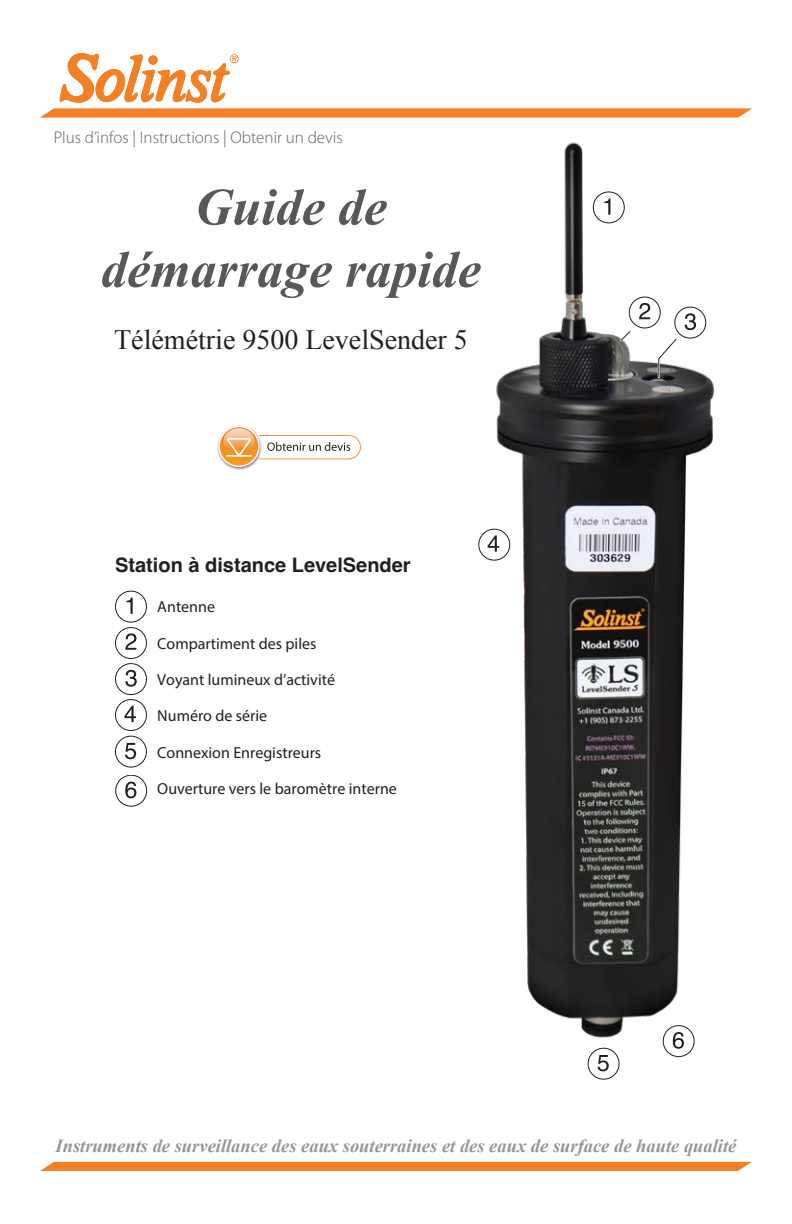
<style>
.page{position:relative;width:792px;height:1224px;background:#fff}
.page>*{position:absolute;margin:0;border:0;box-sizing:border-box;transform-origin:0 0}
.t1{font:italic 700 52px/62.4px "Times New Roman";color:#57585a;text-align:center}
.t2{font:28px "Times New Roman";color:#231f20}
.t3{font:700 20px "Helvetica";color:#231f20}
.t4{font:italic 700 18.4px "Times New Roman";color:#939598}
.ToolBox_List{font:300 17px "Myriad Pro";color:#636366}
.Figure_Text_Justify_CENTRE{font:16px "Myriad Pro";color:#231f20}
</style>
<div class="page">
<svg style="left:40px;top:108px;width:712px;height:10px;background:#f48c3a"></svg>
<svg style="left:40px;top:1162px;width:712px;height:9px;background:#f4832b"></svg>
<svg style="left:60px;top:53px;width:179px;height:49px"></svg>
<img style="left:481px;top:142px;width:234px;height:909px">
<div style="left:593px;top:192px;width:31px;height:31px;background:#fff;border-radius:50%"></div>
<div style="left:593px;top:192px;width:31px;height:31px;border:1px solid #231f20;border-radius:50%"></div>
<svg style="left:604px;top:198px;width:6px;height:17px"></svg>
<div style="left:115px;top:591px;width:32px;height:31px;border:1px solid #231f20;border-radius:50%"></div>
<svg style="left:127px;top:598px;width:6px;height:16px"></svg>
<div style="left:629px;top:297px;width:31px;height:31px;background:#fff;border-radius:50%"></div>
<div style="left:629px;top:297px;width:31px;height:31px;border:1px solid #231f20;border-radius:50%"></div>
<svg style="left:639px;top:303px;width:11px;height:16px"></svg>
<div style="left:115px;top:627px;width:32px;height:32px;border:1px solid #231f20;border-radius:50%"></div>
<svg style="left:125px;top:633px;width:12px;height:17px"></svg>
<div style="left:115px;top:663px;width:32px;height:32px;border:1px solid #231f20;border-radius:50%"></div>
<svg style="left:125px;top:670px;width:12px;height:17px"></svg>
<div style="left:675px;top:307px;width:31px;height:31px;background:#fff;border-radius:50%"></div>
<div style="left:675px;top:307px;width:31px;height:31px;border:1px solid #231f20;border-radius:50%"></div>
<svg style="left:685px;top:313px;width:11px;height:17px"></svg>
<div style="left:115px;top:699px;width:32px;height:32px;border:1px solid #231f20;border-radius:50%"></div>
<svg style="left:124px;top:706px;width:12px;height:16px"></svg>
<div style="left:479px;top:529px;width:31px;height:31px;background:#fff;border-radius:50%"></div>
<div style="left:479px;top:529px;width:31px;height:31px;border:1px solid #231f20;border-radius:50%"></div>
<svg style="left:488px;top:535px;width:11px;height:17px"></svg>
<div style="left:115px;top:736px;width:32px;height:31px;border:1px solid #231f20;border-radius:50%"></div>
<svg style="left:125px;top:743px;width:11px;height:16px"></svg>
<div style="left:588px;top:1048px;width:31px;height:31px;background:#fff;border-radius:50%"></div>
<div style="left:588px;top:1048px;width:31px;height:31px;border:1px solid #231f20;border-radius:50%"></div>
<svg style="left:598px;top:1055px;width:11px;height:16px"></svg>
<div style="left:116px;top:775px;width:31px;height:31px;border:1px solid #231f20;border-radius:50%"></div>
<svg style="left:125px;top:782px;width:11px;height:16px"></svg>
<div style="left:663px;top:1026px;width:31px;height:31px;background:#fff;border-radius:50%"></div>
<div style="left:663px;top:1025px;width:31px;height:32px;border:1px solid #231f20;border-radius:50%"></div>
<svg style="left:673px;top:1032px;width:11px;height:17px"></svg>
<svg style="left:618px;top:329px;width:15px;height:15px"></svg>
<svg style="left:657px;top:336px;width:22px;height:44px"></svg>
<img style="left:217px;top:425px;width:33px;height:45px">
<svg style="left:218px;top:426px;width:143px;height:41px"></svg>
<p class="ToolBox_List" style="left:54px;top:128px;width:291px">Plus d’infos | Instructions | Obtenir un devis</p>
<p class="t1" style="left:101px;top:174px;width:381px">Guide de démarrage rapide</p>
<p class="t2" style="left:114px;top:321px;width:355px">Télémétrie 9500 LevelSender 5</p>
<p class="t3" style="left:115px;top:553px;width:297px">Station à distance LevelSender</p>
<p class="Figure_Text_Justify_CENTRE" style="left:157px;top:597px;width:59px">Antenne</p>
<p class="Figure_Text_Justify_CENTRE" style="left:157px;top:633px;width:161px">Compartiment des piles</p>
<p class="Figure_Text_Justify_CENTRE" style="left:157px;top:670px;width:179px">Voyant lumineux d’activité</p>
<p class="Figure_Text_Justify_CENTRE" style="left:157px;top:706px;width:111px">Numéro de série</p>
<p class="Figure_Text_Justify_CENTRE" style="left:157px;top:742px;width:165px">Connexion Enregistreurs</p>
<p class="Figure_Text_Justify_CENTRE" style="left:157px;top:779px;width:241px">Ouverture vers le baromètre interne</p>
<p class="t4" style="left:56px;top:1133px;width:682px">Instruments de surveillance des eaux souterraines et des eaux de surface de haute qualité</p>
</div>
